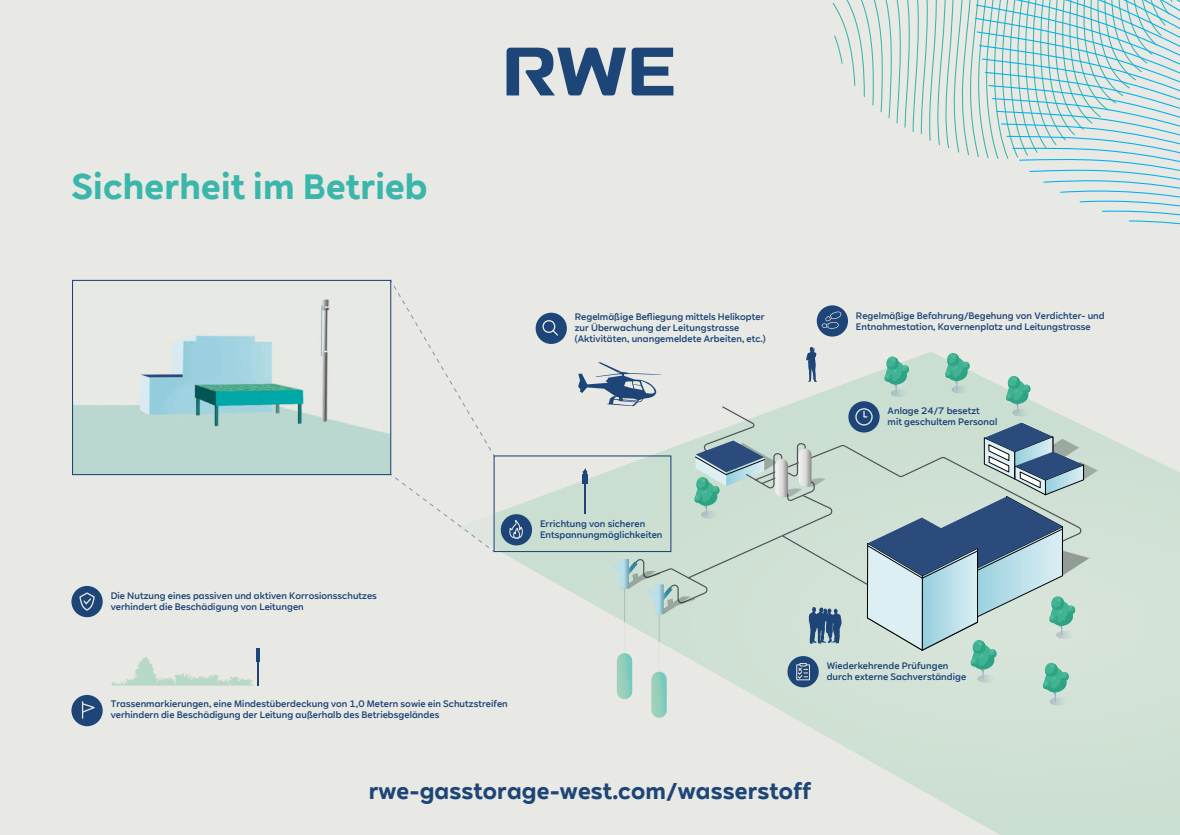
<style>
.page{position:relative;width:1180px;height:835px;background:#fff}
.page>*{position:absolute;margin:0;border:0;box-sizing:border-box;transform-origin:0 0}
.t1{font:700 35px "RWE Sans";letter-spacing:.005em;color:#3ab6ab}
.t2{font:700 22.75px "RWE Sans";letter-spacing:.005em;color:#1e4577}
.t3{font:500 9.17px/11px "RWE Sans";letter-spacing:.005em;color:#1e4577}
.t4{font:500 9.17px/11px "RWE Sans";letter-spacing:.005em;color:#1e4579}
</style>
<div class="page">
<div style="left:0;top:0;width:1180px;height:834px;background:#e8e9e4"></div>
<svg style="left:495px;top:433px;width:685px;height:401px"></svg>
<svg style="left:651px;top:671px;width:16px;height:46px"></svg>
<div style="left:817px;top:305px;width:31px;height:31px;background:#1e4577;border-radius:50%"></div>
<svg style="left:821px;top:311px;width:20px;height:17px"></svg>
<div style="left:501px;top:514px;width:31px;height:31px;background:#1e4579;border-radius:50%"></div>
<svg style="left:509px;top:520px;width:14px;height:19px"></svg>
<svg style="left:578px;top:347px;width:520px;height:358px"></svg>
<div style="left:535px;top:312px;width:32px;height:32px;background:#1e4577;border-radius:50%"></div>
<svg style="left:542px;top:320px;width:16px;height:16px"></svg>
<svg style="left:389px;top:279px;width:105px;height:178px"></svg>
<svg style="left:388px;top:472px;width:107px;height:81px"></svg>
<div style="left:493px;top:455px;width:178px;height:97px;border:1px solid #1e4577"></div>
<div style="left:71px;top:586px;width:32px;height:31px;background:#1e4577;border-radius:50%"></div>
<svg style="left:79px;top:592px;width:16px;height:19px"></svg>
<div style="left:71px;top:694px;width:32px;height:32px;background:#1e4577;border-radius:50%"></div>
<svg style="left:81px;top:701px;width:14px;height:17px"></svg>
<hr style="left:256px;top:647px;width:3px;height:14px;background:#1e4577">
<svg style="left:111px;top:656px;width:147px;height:29px"></svg>
<svg style="left:832px;top:0;width:348px;height:225px"></svg>
<img style="left:74px;top:299px;width:315px;height:174px">
<div style="left:72px;top:280px;width:319px;height:195px;border:1px solid #1e4577"></div>
<svg style="left:506px;top:48px;width:167px;height:47px"></svg>
<h1 class="t1" style="left:71px;top:164px;width:358px">Sicherheit im Betrieb</h1>
<p class="t3" style="left:575px;top:311px;width:192px">Regelmäßige Befliegung mittels Helikopter zur Überwachung der Leitungstrasse (Aktivitäten, unangemeldete Arbeiten, etc.)</p>
<p class="t3" style="left:856px;top:310px;width:250px">Regelmäßige Befahrung/Begehung von Verdichter- und<br>Entnahmestation, Kavernenplatz und Leitungstrasse</p>
<p class="t3" style="left:887px;top:405px;width:111px">Anlage 24/7 besetzt<br>mit geschultem Personal</p>
<p class="t3" style="left:111px;top:590px;width:268px">Die Nutzung eines passiven und aktiven Korrosionsschutzes verhindert die Beschädigung von Leitungen</p>
<p class="t4" style="left:540px;top:518px;width:124px">Errichtung von sicheren<br>Entspannungmöglichkeiten</p>
<p class="t3" style="left:111px;top:698px;width:399px">Trassenmarkierungen, eine Mindestüberdeckung von 1,0 Metern sowie ein Schutzstreifen verhindern die Beschädigung der Leitung außerhalb des Betriebsgeländes</p>
<p class="t3" style="left:826px;top:660px;width:141px">Wiederkehrende Prüfungen durch externe Sachverständige</p>
<h2 class="t2" style="left:369px;top:776px;width:444px">rwe-gasstorage-west.com/wasserstoff</h2>
</div>
